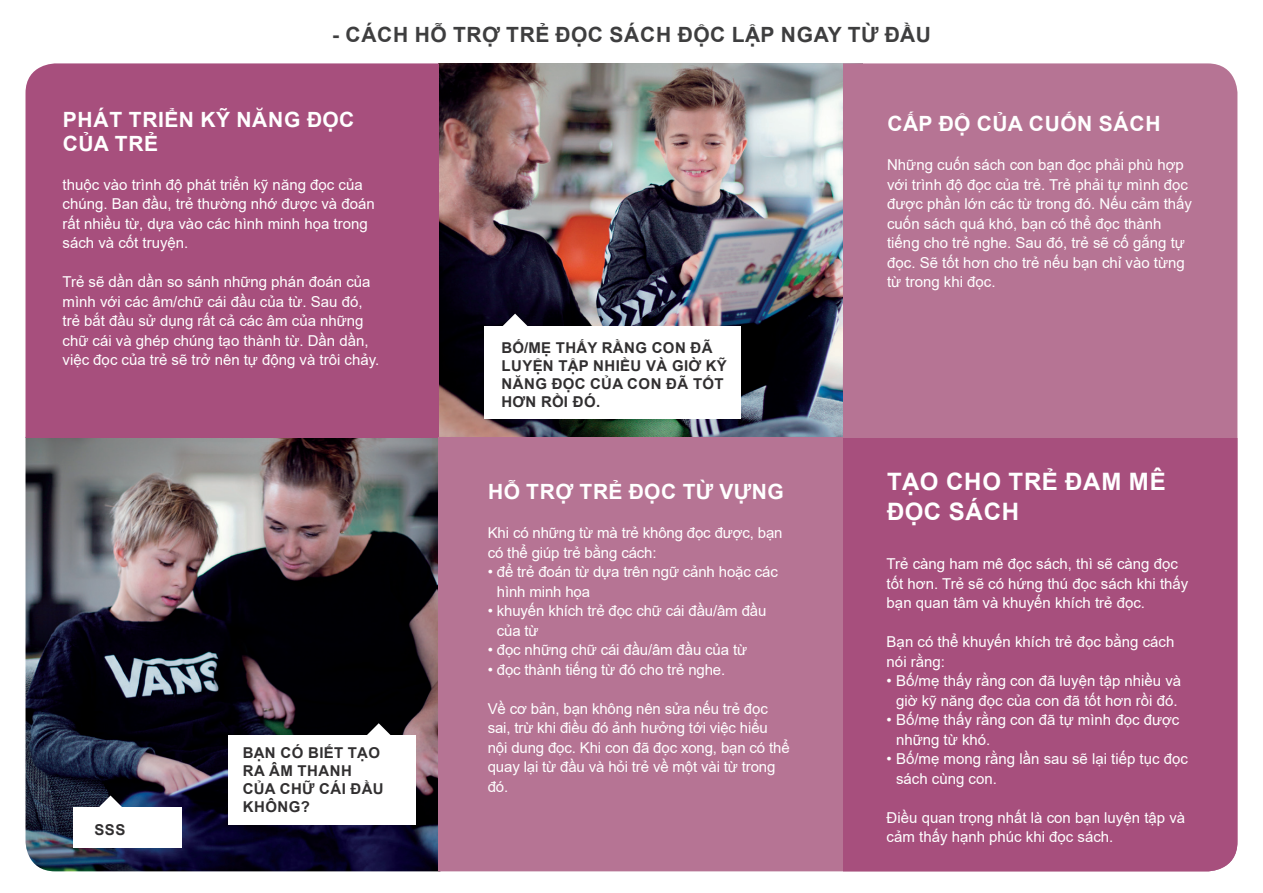
<style>
.page{position:relative;width:1263px;height:893px;background:#fff}
.page>*{position:absolute;margin:0;border:0;box-sizing:border-box;transform-origin:0 0}
.t1{font:700 24px/30px "Arial";letter-spacing:.035em;color:#fff}
.t2{font:700 21px/24px "Arial";letter-spacing:.02em;color:#fff}
.t3{font:700 21px "Arial";letter-spacing:.02em;color:#3e3e3f}
.t4{font:15px/19.5px "Arial";color:#fff}
.t5{font:700 15px/18px "Arial";letter-spacing:.02em;color:#312f30}
</style>
<div class="page">
<img style="left:26px;top:438px;width:412px;height:433px">
<img style="left:439px;top:63px;width:404px;height:374px">
<div style="left:484px;top:326px;width:257px;height:93px;background:#fff"></div>
<svg style="left:497px;top:314px;width:37px;height:12px"></svg>
<div style="left:843px;top:63px;width:394px;height:808px;background:#b67494"></div>
<div style="left:843px;top:438px;width:394px;height:433px;background:#a74f7d"></div>
<div style="left:26px;top:63px;width:412px;height:375px;background:#a74f7d"></div>
<div style="left:438px;top:437px;width:405px;height:434px;background:#b67494"></div>
<div style="left:228px;top:735px;width:188px;height:90px;background:#fff"></div>
<svg style="left:361px;top:723px;width:36px;height:12px"></svg>
<div style="left:74px;top:808px;width:108px;height:40px;background:#fff"></div>
<svg style="left:93px;top:795px;width:36px;height:13px"></svg>
<h2 class="t3" style="left:332px;top:20px;width:46px">- CÁCH</h2>
<h2 class="t3" style="left:415px;top:20px;width:158px">HỖ TRỢ TRẺ ĐỌC</h2>
<h2 class="t3" style="left:609px;top:20px;width:16px">SÁCH</h2>
<h2 class="t3" style="left:678px;top:20px;width:255px">ĐỘC LẬP NGAY TỪ ĐẦU</h2>
<h2 class="t2" style="left:63px;top:108px;width:261px;text-indent:47px">T TRIỂN KỸ NĂNG ĐỌC<br>CỦA TRẺ</h2>
<p class="t4" style="left:63px;top:175px;width:314px">thuộc vào trình độ phát triển kỹ năng đọc của chúng. Ban đầu, trẻ thường nhớ được và đoán rất nhiều từ, dựa vào các hình minh họa trong sách và cốt truyện.</p>
<p class="t4" style="left:63px;top:272px;width:318px">Trẻ sẽ dần dần so sánh những phán đoán của mình với các âm/chữ cái đầu của từ. Sau đó, trẻ bắt đầu sử dụng rất cả các âm của những chữ cái và ghép chúng tạo thành từ. Dần dần, việc đọc của trẻ sẽ trở nên tự động và trôi chảy.</p>
<h2 class="t2" style="left:63px;top:108px;width:16px">PHÁ</h2>
<p class="t5" style="left:94px;top:821px;width:22px">SSS</p>
<p class="t5" style="left:243px;top:744px;width:142px">BẠN CÓ BIẾT TẠO<br>RA ÂM THANH<br>CỦA CH Ữ CÁI ĐẦU<br>KHÔNG?</p>
<p class="t5" style="left:501px;top:339px;width:227px">BỐ/MẸ THẤY RẰNG CON ĐÃ<br>LUYỆN TẬP NH IỀU VÀ GIỜ KỸ<br>NĂNG ĐỌC</p>
<p class="t5" style="left:501px;top:375px;width:224px;text-indent:89px">CỦA CON ĐÃ TỐT<br>HƠN RỒI ĐÓ.</p>
<h2 class="t2" style="left:488px;top:480px;width:158px">HỖ TRỢ TRẺ ĐỌC</h2>
<h2 class="t2" style="left:683px;top:480px;width:103px">TỪ VỰNG</h2>
<p class="t4" style="left:488px;top:523px;width:296px">Khi có những từ mà trẻ không đọc được, bạn có thể giúp trẻ bằng cách:</p>
<p class="t4" style="left:497px;top:562px;width:282px;text-indent:-9px">• để trẻ đoán từ dựa trên ngữ cảnh hoặc các hình minh họa</p>
<p class="t4" style="left:497px;top:601px;width:271px;text-indent:-9px">• khuyến khích trẻ đọc chữ cái đầu/âm đầu của từ</p>
<p class="t4" style="left:488px;top:640px;width:261px">• đọc những chữ cái đầu/âm đầu của từ</p>
<p class="t4" style="left:488px;top:659px;width:239px">• đọc thành tiếng từ đó cho trẻ nghe.</p>
<p class="t4" style="left:488px;top:698px;width:303px">Về cơ bản, bạn không nên sửa nếu trẻ đọc sai, trừ khi điều đó ảnh hưởng tới việc hiểu nội dung đọc. Khi con đã đọc xong, bạn có thể quay lại từ đầu và hỏi trẻ về một vài từ trong đó.</p>
<h2 class="t2" style="left:887px;top:112px;width:228px">CẤP ĐỘ CỦA CUỐN SÁCH</h2>
<p class="t4" style="left:887px;top:155px;width:306px">Những cuốn sách con bạn đọc phải phù hợp với trình độ đọc của trẻ. Trẻ phải tự mình đọc được phần lớn các từ trong đó. Nếu cảm thấy cuốn sách quá khó, bạn có thể đọc thành tiếng cho trẻ nghe. Sau đó, trẻ sẽ cố gắng tự đọc. Sẽ tốt hơn cho trẻ nếu bạn chỉ vào từng từ trong khi đọc.</p>
<h1 class="t1" style="left:887px;top:467px;width:280px">TẠO CH O TRẺ ĐAM MÊ<br>ĐỌC</h1>
<h1 class="t1" style="left:949px;top:497px;width:18px">SÁCH</h1>
<p class="t4" style="left:887px;top:554px;width:303px">Trẻ càng ham mê đọc sách, thì sẽ càng đọc tốt hơn. Trẻ sẽ có hứng thú đọc sách khi thấy bạn quan tâm và khuyến khích trẻ đọc.</p>
<p class="t4" style="left:887px;top:632px;width:289px">Bạn có thể khuyến khích trẻ đọc bằng cách nói rằng:</p>
<p class="t4" style="left:887px;top:671px;width:296px;text-align:center">• Bố/mẹ thấy rằng con đã luyện tập nhiều và giờ kỹ năng đọc của con đã tốt hơn rồi đó.</p>
<p class="t4" style="left:896px;top:710px;width:285px;text-indent:-9px">• Bố/mẹ thấy rằng con đã tự mình đọc được những từ khó.</p>
<p class="t4" style="left:896px;top:749px;width:293px;text-indent:-9px">• Bố/mẹ mong rằng lần sau sẽ lại tiếp tục đọc sách cùng con.</p>
<p class="t4" style="left:887px;top:808px;width:300px">Điều quan trọng nhất là con bạn luyện tập và cảm thấy hạnh phúc khi đọc sách.</p>
</div>
